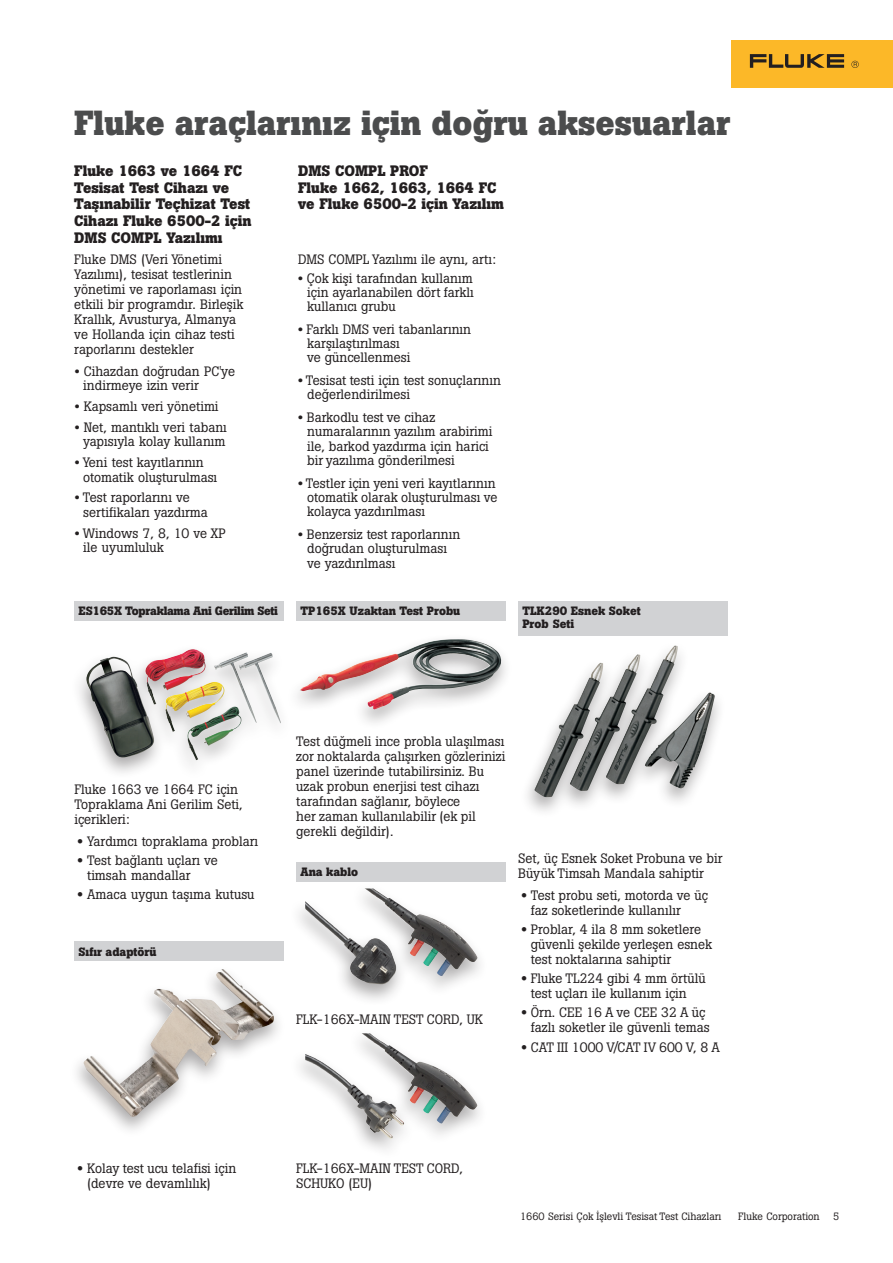
<style>
.page{position:relative;width:893px;height:1263px;background:#fff}
.page>*{position:absolute;margin:0;border:0;box-sizing:border-box;transform-origin:0 0}
.t1{font:700 34.5px "Boton Pro";color:#4b4c4d}
.t2{font:700 15px/16.5px "Boton Pro";color:#231f20}
.t3{font:13.5px/15px "Boton Pro";color:#231f20}
.t4{font:700 12px/12.8px "Boton Pro";color:#231f20}
.t5{font:700 12px "Boton Pro";letter-spacing:-.025em;color:#231f20}
.t6{font:10.5px "Boton Pro";color:#231f20}
.s1{font-family:"Arial";font-weight:700}
.s2{font-family:"Arial";font-weight:900}
</style>
<div class="page">
<div style="left:731px;top:40px;width:162px;height:47px;background:#fcb828"></div>
<svg style="left:750px;top:54px;width:94px;height:14px"></svg>
<svg style="left:851px;top:61px;width:8px;height:7px"></svg>
<div style="left:518px;top:602px;width:210px;height:34px;background:#d1d2d4"></div>
<div style="left:296px;top:862px;width:210px;height:19px;background:#d1d2d4"></div>
<div style="left:296px;top:602px;width:210px;height:19px;background:#d1d2d4"></div>
<div style="left:74px;top:941px;width:210px;height:20px;background:#d1d2d4"></div>
<div style="left:74px;top:602px;width:210px;height:19px;background:#d1d2d4"></div>
<img style="left:83px;top:969px;width:195px;height:148px">
<div style="left:290px;top:883px;width:199px;height:123px;background:#231f20;opacity:.39"></div>
<img style="left:305px;top:888px;width:173px;height:96px">
<img style="left:305px;top:1033px;width:173px;height:107px">
<div style="left:519px;top:641px;width:207px;height:178px;background:#231f20;opacity:.39"></div>
<img style="left:570px;top:645px;width:108px;height:146px">
<img style="left:300px;top:639px;width:202px;height:71px">
<div style="left:71px;top:644px;width:221px;height:137px;background:#231f20;opacity:.39"></div>
<img style="left:145px;top:649px;width:47px;height:55px">
<h1 class="t1" style="left:74px;top:101px;width:658px">Fluke araçlarınız için doğru aksesuarlar</h1>
<p class="t2" style="left:74px;top:163px;width:179px">Fluke 1663 ve 1664 FC<br>Tesisat Test Cihazı ve<br>Taşınabilir Teçhizat Test<br>Cihazı Fluke 6500-2 için<br>DMS COMPL Yazılımı</p>
<p class="t3" style="left:74px;top:252px;width:171px">Fluke DMS (Veri Yönetimi<br>Yazılımı), tesisat testlerinin yönetimi ve raporlaması için etkili bir programdır. Birleşik<br>Krallık, Avusturya, Almanya ve Hollanda için cihaz testi raporlarını destekler</p>
<p class="t3" style="left:83px;top:364px;width:153px;line-height:14.2px;text-indent:-9px"><span class="s1">•</span> Cihazdan doğrudan PC'ye indirmeye izin verir</p>
<p class="t3" style="left:75px;top:399px;width:145px"><span class="s1">•</span> Kapsamlı veri yönetimi</p>
<p class="t3" style="left:75px;top:420px;width:154px;line-height:14.2px;text-align:center"><span class="s1">•</span> Net, mantıklı veri tabanı yapısıyla kolay kullanım</p>
<p class="t3" style="left:83px;top:455px;width:135px;line-height:14.2px;text-indent:-9px"><span class="s1">•</span> Yeni test kayıtlarının otomatik oluşturulması</p>
<p class="t3" style="left:83px;top:491px;width:126px;line-height:14.2px;text-indent:-9px"><span class="s1">•</span> Test raporlarını ve sertifikaları yazdırma</p>
<p class="t3" style="left:83px;top:526px;width:144px;line-height:14.2px;text-indent:-9px"><span class="s1">•</span> Windows 7, 8, 10 ve XP ile uyumluluk</p>
<p class="t5" style="left:79px;top:603px;width:201px">ES165X Topraklama Ani Gerilim Seti</p>
<p class="t2" style="left:298px;top:163px;width:207px">DMS COMPL PROF<br>Fluke 1662, 1663, 1664 FC ve Fluke 6500-2 için Yazılım</p>
<p class="t3" style="left:298px;top:252px;width:199px">DMS COMPL Yazılımı ile aynı, artı:</p>
<p class="t3" style="left:307px;top:271px;width:168px;line-height:14.2px;text-align:justify;text-indent:-9px"><span class="s1">•</span> Çok kişi tarafından kullanım için ayarlanabilen dört farklı kullanıcı grubu</p>
<p class="t3" style="left:307px;top:322px;width:165px;line-height:14.2px;text-indent:-9px"><span class="s1">•</span> Farklı DMS veri tabanlarının karşılaştırılması<br>ve güncellenmesi</p>
<p class="t3" style="left:307px;top:373px;width:195px;line-height:14.2px;text-indent:-9px"><span class="s1">•</span> Tesisat testi için test sonuçlarının değerlendirilmesi</p>
<p class="t3" style="left:307px;top:410px;width:187px;line-height:14.2px;text-indent:-9px"><span class="s1">•</span> Barkodlu test ve cihaz numaralarının yazılım arabirimi ile, barkod yazdırma için harici bir yazılıma gönderilmesi</p>
<p class="t3" style="left:307px;top:476px;width:192px;line-height:14.2px;text-indent:-9px"><span class="s1">•</span> Testler için yeni veri kayıtlarının otomatik olarak oluşturulması ve kolayca yazdırılması</p>
<p class="t3" style="left:307px;top:527px;width:155px;line-height:14.2px;text-indent:-9px"><span class="s1">•</span> Benzersiz test raporlarının doğrudan oluşturulması ve yazdırılması</p>
<p class="t4" style="left:300px;top:605px;width:161px">TP165X Uzaktan Test Probu</p>
<p class="t4" style="left:522px;top:605px;width:120px">TLK290 Esnek Soket<br>Prob Seti</p>
<p class="t3" style="left:74px;top:782px;width:170px">Fluke 1663 ve 1664 FC için<br>Topraklama Ani Gerilim Seti, içerikleri:</p>
<p class="t3" style="left:77px;top:833px;width:183px"><span class="s2">•</span> Yardımcı topraklama probları</p>
<p class="t3" style="left:87px;top:853px;width:132px;text-indent:-10px"><span class="s2">•</span> Test bağlantı uçları ve timsah mandallar</p>
<p class="t3" style="left:77px;top:887px;width:179px"><span class="s2">•</span> Amaca uygun taşıma kutusu</p>
<p class="t4" style="left:79px;top:945px;width:79px">Sıfır adaptörü</p>
<p class="t3" style="left:296px;top:734px;width:211px">Test düğmeli ince probla ulaşılması zor noktalarda çalışırken gözlerinizi panel üzerinde tutabilirsiniz. Bu uzak probun enerjisi test cihazı tarafından sağlanır, böylece<br>her zaman kullanılabilir (ek pil gerekli değildir).</p>
<p class="t4" style="left:300px;top:865px;width:59px">Ana kablo</p>
<p class="t3" style="left:296px;top:1012px;width:188px">FLK-166X-MAIN TEST CORD, UK</p>
<p class="t3" style="left:518px;top:851px;width:206px">Set, üç Esnek Soket Probuna ve bir<br>Büyük Timsah Mandala sahiptir</p>
<p class="t3" style="left:531px;top:887px;width:179px;text-indent:-10px"><span class="s2">•</span> Test probu seti, motorda ve üç faz soketlerinde kullanılır</p>
<p class="t3" style="left:531px;top:922px;width:183px;text-indent:-10px"><span class="s2">•</span> Problar, 4 ila 8 mm soketlere güvenli şekilde yerleşen esnek test noktalarına sahiptir</p>
<p class="t3" style="left:531px;top:971px;width:176px;text-indent:-10px"><span class="s2">•</span> Fluke TL224 gibi 4 mm örtülü test uçları ile kullanım için</p>
<p class="t3" style="left:531px;top:1005px;width:180px;text-indent:-10px"><span class="s2">•</span> Örn. CEE 16 A ve CEE 32 A üç fazlı soketler ile güvenli temas</p>
<p class="t3" style="left:521px;top:1039px;width:201px"><span class="s2">•</span> CAT III 1000 V/CAT IV 600 V, 8 A</p>
<p class="t3" style="left:87px;top:1160px;width:151px;text-indent:-10px"><span class="s2">•</span> Kolay test ucu telafisi için (devre ve devamlılık)</p>
<p class="t3" style="left:296px;top:1161px;width:168px">FLK-166X-MAIN TEST CORD,<br>SCHUKO (EU)</p>
<p class="t6" style="left:520px;top:1210px;width:203px">1660 Serisi Çok İşlevli Tesisat Test Cihazları</p>
<p class="t6" style="left:738px;top:1210px;width:83px">Fluke Corporation</p>
<p class="t6" style="left:833px;top:1210px;width:8px">5</p>
</div>
